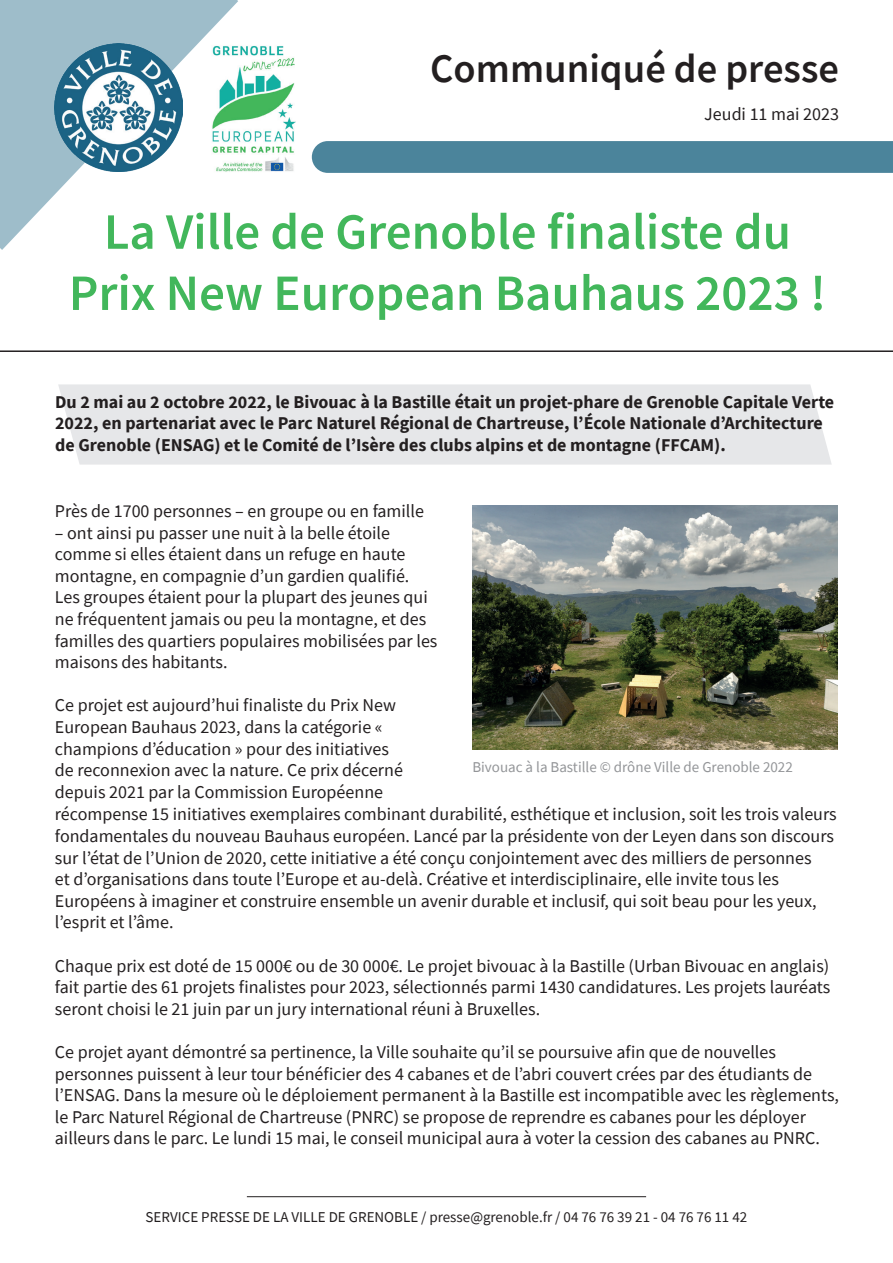
<style>
.page{position:relative;width:893px;height:1263px;background:#fff}
.page>*{position:absolute;margin:0;border:0;box-sizing:border-box;transform-origin:0 0}
.t1{font:600 51px/61.2px "Source Sans Pro";color:#42b75b;text-align:center}
.t2{font:600 40.5px "Source Sans Pro";color:#231f20}
.t3{font:18px/21.6px "Source Sans Pro";color:#231f20}
.t4{font:700 18px/21.6px "Source Sans Pro";color:#231f20}
.t5{font:15px "Source Sans Pro";color:#231f20}
.t6{font:15px "Source Sans Pro";color:#939598}
</style>
<div class="page">
<svg style="left:0;top:0;width:238px;height:250px"></svg>
<hr style="left:0;top:350px;width:893px;height:2px;background:#231f20">
<hr style="left:247px;top:1196px;width:399px;height:1px;background:#231f20">
<img style="left:54px;top:43px;width:129px;height:129px">
<div style="left:312px;top:141px;width:581px;height:32px;background:#4b849b"></div>
<img style="left:472px;top:506px;width:366px;height:243px">
<div style="left:58px;top:384px;width:774px;height:81px;background:#e6e7e9"></div>
<img style="left:211px;top:42px;width:85px;height:135px">
<h2 class="t2" style="left:430px;top:42px;width:410px">Communiqué de presse</h2>
<p class="t3" style="left:704px;top:103px;width:136px">Jeudi 11 mai 2023</p>
<h1 class="t1" style="left:69px;top:201px;width:759px">La Ville de Grenoble finaliste du<br>Prix New European Bauhaus 2023 !</h1>
<p class="t4" style="left:55px;top:390px;width:781px">Du 2 mai au 2 octobre 2022, le Bivouac à la Bastille était un projet-phare de Grenoble Capitale Verte<br>2022, en partenariat avec le Parc Naturel Régional de Chartreuse, l’École Nationale d’Architecture de Grenoble (ENSAG) et le Comité de l’Isère des clubs alpins et de montagne (FFCAM).</p>
<p class="t3" style="left:55px;top:500px;width:371px">Près de 1700 personnes – en groupe ou en famille</p>
<p class="t3" style="left:55px;top:522px;width:384px">– ont ainsi pu passer une nuit à la belle étoile comme si elles étaient dans un refuge en haute montagne, en compagnie d’un gardien qualifié.<br>Les groupes étaient pour la plupart des jeunes qui ne fréquentent jamais ou peu la montagne, et des familles des quartiers populaires mobilisées par les maisons des habitants.</p>
<p class="t3" style="left:55px;top:695px;width:350px">Ce projet est aujourd’hui finaliste du Prix New European Bauhaus 2023, dans la catégorie « champions d’éducation » pour des initiatives de reconnexion avec la nature. Ce prix décerné depuis 2021 par la Commission Européenne</p>
<p class="t6" style="left:472px;top:757px;width:322px">Bivouac à la Bastille © drône Ville de Grenoble 2022</p>
<p class="t3" style="left:55px;top:803px;width:783px">récompense 15 initiatives exemplaires combinant durabilité, esthétique et inclusion, soit les trois valeurs fondamentales du nouveau Bauhaus européen. Lancé par la présidente von der Leyen dans son discours sur l’état de l’Union de 2020, cette initiative a été conçu conjointement avec des milliers de personnes<br>et d’organisations dans toute l’Europe et au-delà. Créative et interdisciplinaire, elle invite tous les Européens à imaginer et construire ensemble un avenir durable et inclusif, qui soit beau pour les yeux, l’esprit et l’âme.</p>
<p class="t3" style="left:55px;top:955px;width:777px;text-align:justify">Chaque prix est doté de 15 000€ ou de 30 000€. Le projet bivouac à la Bastille (Urban Bivouac en anglais) fait partie des 61 projets finalistes pour 2023, sélectionnés parmi 1430 candidatures. Les projets lauréats seront choisi le 21 juin par un jury international réuni à Bruxelles.</p>
<p class="t3" style="left:55px;top:1041px;width:786px">Ce projet ayant démontré sa pertinence, la Ville souhaite qu’il se poursuive afin que de nouvelles personnes puissent à leur tour bénéficier des 4 cabanes et de l’abri couvert crées par des étudiants de l’ENSAG. Dans la mesure où le déploiement permanent à la Bastille est incompatible avec les règlements, le Parc Naturel Régional de Chartreuse (PNRC) se propose de reprendre es cabanes pour les déployer ailleurs dans le parc. Le lundi 15 mai, le conseil municipal aura à voter la cession des cabanes au PNRC.</p>
<p class="t5" style="left:146px;top:1207px;width:603px">SERVICE PRESSE DE LA VILLE DE GRENOBLE / presse@grenoble.fr / 04 76 76 39 21 - 04 76 76 11 42</p>
</div>
